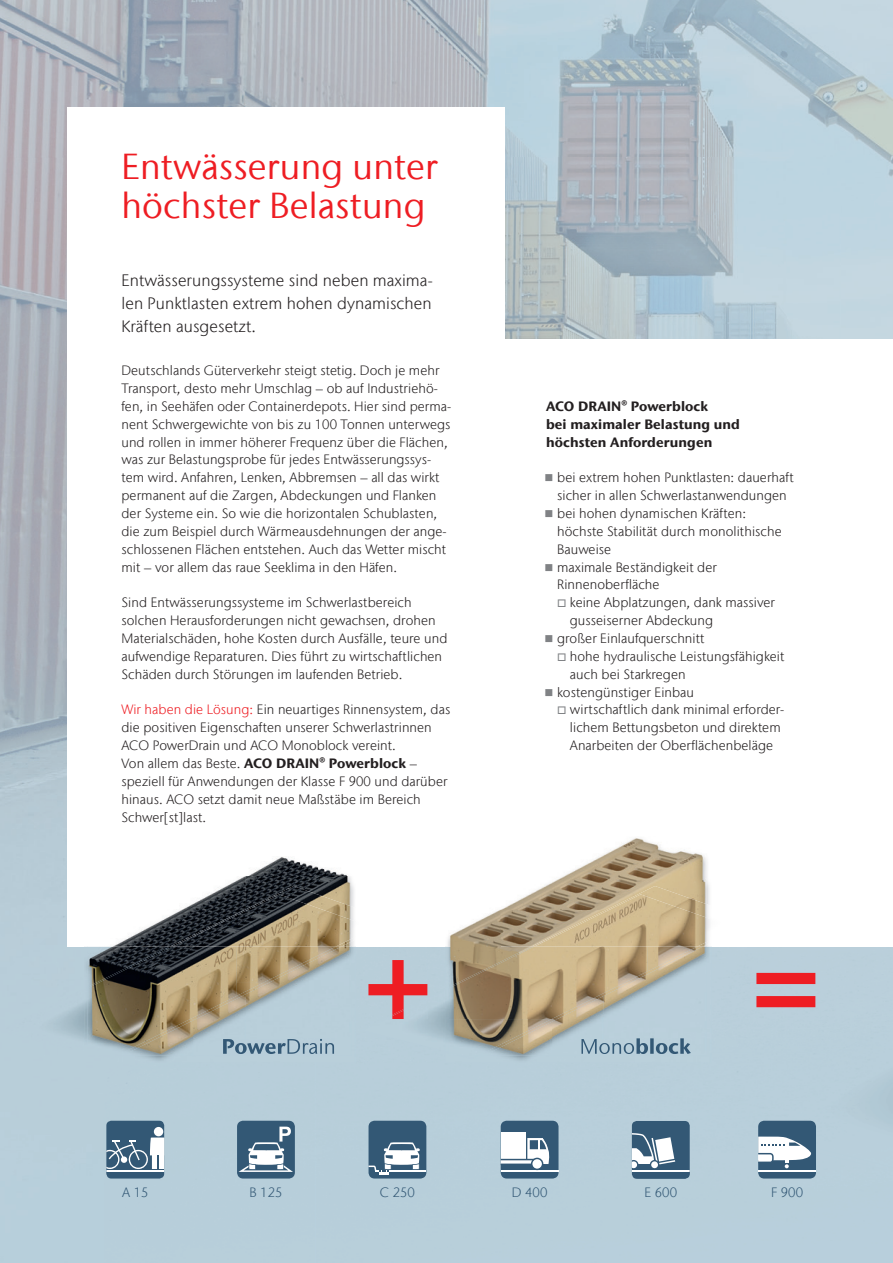
<style>
.page{position:relative;width:893px;height:1263px;background:#fff}
.page>*{position:absolute;margin:0;border:0;box-sizing:border-box;transform-origin:0 0}
.t1{font:700 120px "Stone Sans IIITC Com";color:#ee1d23}
.t2{font:36px/39.6px "Stone Sans IIITC Com";letter-spacing:.005em;color:#ee1d23}
.t3{font:300 16.5px/23.1px "Stone Sans IIITC Com";letter-spacing:.005em;color:#231f20;text-align:justify}
.t4{font:300 13.5px/17.9px "Stone Sans IIITC Com";letter-spacing:.005em;color:#231f20}
.t5{font:700 13.5px/17.9px "Stone Sans IIITC Com";letter-spacing:.005em;color:#231f20}
.t6{font:300 13.5px "Stone Sans IIITC Com";letter-spacing:.005em;color:#335875}
.s1{color:#ee1d23}
.s2{font-weight:700}
.s3{color:#808285}
</style>
<div class="page">
<img style="left:0;top:0;width:840px;height:158px">
<img style="left:840px;top:0;width:53px;height:339px">
<img style="left:0;top:158px;width:67px;height:631px">
<img style="left:505px;top:158px;width:336px;height:181px">
<div style="left:105px;top:1063px;width:211px;height:200px;background:#b7ceda"></div>
<div style="left:368px;top:960px;width:59px;height:29px;background:#b8ced9"></div>
<div style="left:700px;top:1024px;width:193px;height:148px;background:#b9cfdb"></div>
<div style="left:706px;top:1029px;width:187px;height:138px;background:#b9cfda"></div>
<svg style="left:501px;top:1121px;width:57px;height:57px"></svg>
<div style="left:632px;top:1121px;width:58px;height:58px;background:#335875;border-radius:5px"></div>
<svg style="left:632px;top:1133px;width:58px;height:45px"></svg>
<div style="left:106px;top:1121px;width:58px;height:57px;background:#335875;border-radius:5px"></div>
<div style="left:154px;top:1127px;width:9px;height:9px;background:#fff;border-radius:50%"></div>
<svg style="left:106px;top:1137px;width:58px;height:40px"></svg>
<hr style="left:106px;top:1170px;width:58px;height:1px;background:#fff">
<svg style="left:369px;top:1121px;width:57px;height:57px"></svg>
<svg style="left:237px;top:1121px;width:58px;height:57px"></svg>
<svg style="left:758px;top:1121px;width:58px;height:57px"></svg>
<div style="left:68px;top:107px;width:437px;height:768px;background:#fff"></div>
<img style="left:1px;top:990px;width:83px;height:61px">
<img style="left:351px;top:906px;width:5px;height:36px">
<img style="left:84px;top:988px;width:33px;height:70px">
<img style="left:351px;top:920px;width:5px;height:19px">
<img style="left:123px;top:1055px;width:228px;height:1px">
<img style="left:246px;top:946px;width:105px;height:109px">
<img style="left:237px;top:1019px;width:9px;height:36px">
<img style="left:88px;top:876px;width:158px;height:70px">
<img style="left:246px;top:875px;width:105px;height:11px">
<img style="left:237px;top:1039px;width:49px;height:15px">
<img style="left:288px;top:1039px;width:46px;height:15px">
<img style="left:250px;top:857px;width:96px;height:18px">
<svg style="left:88px;top:1055px;width:35px;height:1px"></svg>
<img style="left:336px;top:946px;width:5px;height:37px">
<img style="left:237px;top:983px;width:32px;height:36px">
<img style="left:170px;top:886px;width:181px;height:60px">
<img style="left:88px;top:946px;width:149px;height:109px">
<img style="left:236px;top:946px;width:100px;height:37px">
<img style="left:236px;top:983px;width:27px;height:13px">
<img style="left:173px;top:894px;width:178px;height:52px">
<img style="left:363px;top:990px;width:82px;height:61px">
<img style="left:386px;top:999px;width:41px;height:20px">
<img style="left:445px;top:860px;width:266px;height:203px">
<img style="left:445px;top:860px;width:4px;height:15px">
<img style="left:445px;top:1058px;width:28px;height:1px">
<img style="left:706px;top:904px;width:5px;height:13px">
<svg style="left:473px;top:1055px;width:11px;height:4px"></svg>
<img style="left:445px;top:988px;width:34px;height:70px">
<img style="left:706px;top:917px;width:5px;height:22px">
<img style="left:501px;top:838px;width:205px;height:72px">
<img style="left:449px;top:875px;width:52px;height:71px">
<img style="left:500px;top:910px;width:31px;height:36px">
<img style="left:449px;top:838px;width:56px;height:37px">
<div style="left:604px;top:946px;width:102px;height:109px;background:#bacfdb"></div>
<img style="left:557px;top:1019px;width:47px;height:36px">
<img style="left:581px;top:1039px;width:53px;height:15px">
<img style="left:636px;top:1038px;width:55px;height:16px">
<img style="left:531px;top:886px;width:175px;height:60px">
<img style="left:648px;top:946px;width:55px;height:37px">
<img style="left:552px;top:1019px;width:5px;height:36px">
<svg style="left:706px;top:939px;width:5px;height:7px"></svg>
<img style="left:449px;top:946px;width:199px;height:73px">
<img style="left:647px;top:946px;width:50px;height:25px">
<img style="left:449px;top:1019px;width:103px;height:36px">
<img style="left:534px;top:894px;width:172px;height:52px">
<h2 class="t2" style="left:121px;top:146px;width:318px">Entwässerung unter höchster Belastung</h2>
<p class="t3" style="left:121px;top:268px;width:313px">Entwässerungssysteme sind neben maxima&shy;len Punktlasten extrem hohen dynamischen Kräften ausgesetzt.</p>
<p class="t4" style="left:121px;top:361px;width:331px">Deutschlands Güterverkehr steigt stetig. Doch je mehr Transport, desto mehr Umschlag – ob auf Industriehö&shy;fen, in Seehäfen oder Containerdepots. Hier sind perma&shy;nent Schwergewichte von bis zu 100 Tonnen unterwegs und rollen in immer höherer Frequenz über die Flächen, was zur Belastungsprobe für jedes Entwässerungssys&shy;tem wird. Anfahren, Lenken, Abbremsen – all das wirkt permanent auf die Zargen, Abdeckungen und Flanken der Systeme ein. So wie die horizontalen Schublasten, die zum Beispiel durch Wärmeausdehnungen der ange&shy;schlossenen Flächen entstehen. Auch das Wetter mischt mit – vor allem das raue Seeklima in den Häfen.</p>
<p class="t4" style="left:121px;top:593px;width:327px">Sind Entwässerungssysteme im Schwerlastbereich solchen Herausforderungen nicht gewachsen, drohen Materialschäden, hohe Kosten durch Ausfälle, teure und aufwendige Reparaturen. Dies führt zu wirtschaftlichen Schäden durch Störungen im laufenden Betrieb.</p>
<p class="t4" style="left:121px;top:701px;width:330px"><span class="s1">Wir haben die Lösung:</span> Ein neuartiges Rinnensystem, das die positiven Eigenschaften unserer Schwerlastrinnen ACO PowerDrain und ACO Monoblock vereint.<br>Von allem das Beste. <span class="s2">ACO DRAIN® Powerblock</span> – speziell für Anwendungen der Klasse F 900 und darüber hinaus. ACO setzt damit neue Maßstäbe im Bereich Schwer[st]last.</p>
<h1 class="t1" style="left:360px;top:900px;width:78px">+</h1>
<p class="t5" style="left:546px;top:397px;width:195px">ACO DRAIN® Powerblock<br>bei maximaler Belastung und höchsten Anforderungen</p>
<p class="t4" style="left:544px;top:468px;width:251px;text-align:center"><span class="s3">■</span> bei extrem hohen Punktlasten: dauerhaft sicher in allen Schwerlastanwendungen</p>
<p class="t4" style="left:557px;top:504px;width:226px;text-indent:-13px"><span class="s3">■</span> bei hohen dynamischen Kräften: höchste Stabilität durch monolithische<br>Bauweise</p>
<p class="t4" style="left:557px;top:558px;width:161px;text-indent:-13px"><span class="s3">■</span> maximale Beständigkeit der<br>Rinnenoberfläche</p>
<p class="t4" style="left:570px;top:593px;width:207px;text-indent:-13px"><span class="s3">□</span> keine Abplatzungen, dank massiver gusseiserner Abdeckung</p>
<p class="t4" style="left:544px;top:629px;width:162px"><span class="s3">■</span> großer Einlaufquerschnitt</p>
<p class="t4" style="left:570px;top:647px;width:216px;text-indent:-13px"><span class="s3">□</span> hohe hydraulische Leistungsfähigkeit auch bei Starkregen</p>
<p class="t4" style="left:544px;top:683px;width:151px"><span class="s3">■</span> kostengünstiger Einbau</p>
<p class="t4" style="left:570px;top:701px;width:216px;text-indent:-13px"><span class="s3">□</span> wirtschaftlich dank minimal erforder&shy;lichem Bettungsbeton und direktem<br>Anarbeiten der Oberflächenbeläge</p>
<h1 class="t1" style="left:748px;top:900px;width:78px">=</h1>
<p class="t6" style="left:122px;top:1184px;width:28px">A 15</p>
<p class="t6" style="left:249px;top:1184px;width:35px">B 125</p>
<p class="t6" style="left:380px;top:1184px;width:37px">C 250</p>
<p class="t6" style="left:512px;top:1184px;width:37px">D 400</p>
<p class="t6" style="left:644px;top:1184px;width:34px">E 600</p>
<p class="t6" style="left:771px;top:1184px;width:33px">F 900</p>
</div>
